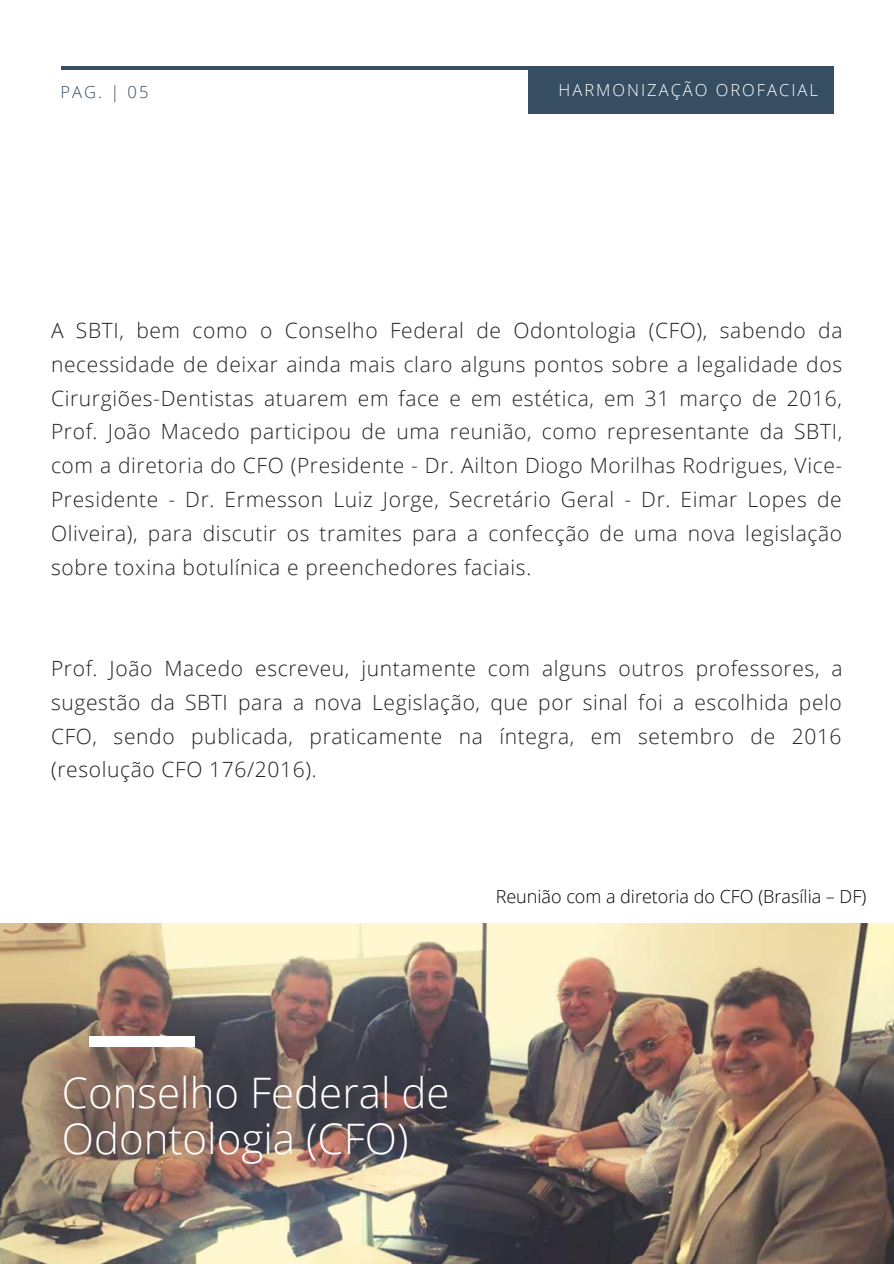
<style>
.page{position:relative;width:894px;height:1264px;background:#fff}
.page>*{position:absolute;margin:0;border:0;box-sizing:border-box;transform-origin:0 0}
.t1{font:300 42px/46.2px "Open Sans";color:#fff}
.t2{font:300 21px/33.8px "Open Sans";letter-spacing:.03em;color:#222;text-align:justify}
.t3{font:300 18px "Open Sans";color:#000}
.t4{font:300 16.5px "Open Sans";letter-spacing:.12em;color:#fff}
.t5{font:300 16.5px "Open Sans";color:#364d62}
</style>
<div class="page">
<hr style="left:61px;top:66px;width:771px;height:4px;background:#364d62">
<div style="left:528px;top:66px;width:305px;height:48px;background:#364d62"></div>
<img style="left:0;top:923px;width:893px;height:340px">
<div style="left:89px;top:1036px;width:106px;height:10px;background:#fff"></div>
<p class="t5" style="left:61px;top:80px;width:89px">PAG. | 05</p>
<p class="t4" style="left:558px;top:79px;width:261px">HARMONIZAÇÃO OROFACIAL</p>
<p class="t2" style="left:51px;top:313px;width:792px">A SBTI, bem como o Conselho Federal de Odontologia (CFO), sabendo da necessidade de deixar ainda mais claro alguns pontos sobre a legalidade dos Cirurgiões-Dentistas atuarem em face e em estética, em 31 março de 2016, Prof. João Macedo participou de uma reunião, como representante da SBTI, com a diretoria do CFO (Presidente - Dr. Ailton Diogo Morilhas Rodrigues, Vice-Presidente - Dr. Ermesson Luiz Jorge, Secretário Geral - Dr. Eimar Lopes de Oliveira), para discutir os tramites para a confecção de uma nova legislação sobre toxina botulínica e preenchedores faciais.</p>
<p class="t2" style="left:51px;top:651px;width:792px">Prof. João Macedo escreveu, juntamente com alguns outros professores, a sugestão da SBTI para a nova Legislação, que por sinal foi a escolhida pelo CFO, sendo publicada, praticamente na íntegra, em setembro de 2016 (resolução CFO 176/2016).</p>
<p class="t3" style="left:495px;top:884px;width:372px">Reunião com a diretoria do CFO (Brasília – DF)</p>
<h1 class="t1" style="left:62px;top:1068px;width:389px">Conselho Federal de<br>Odontologia (CFO)</h1>
</div>
